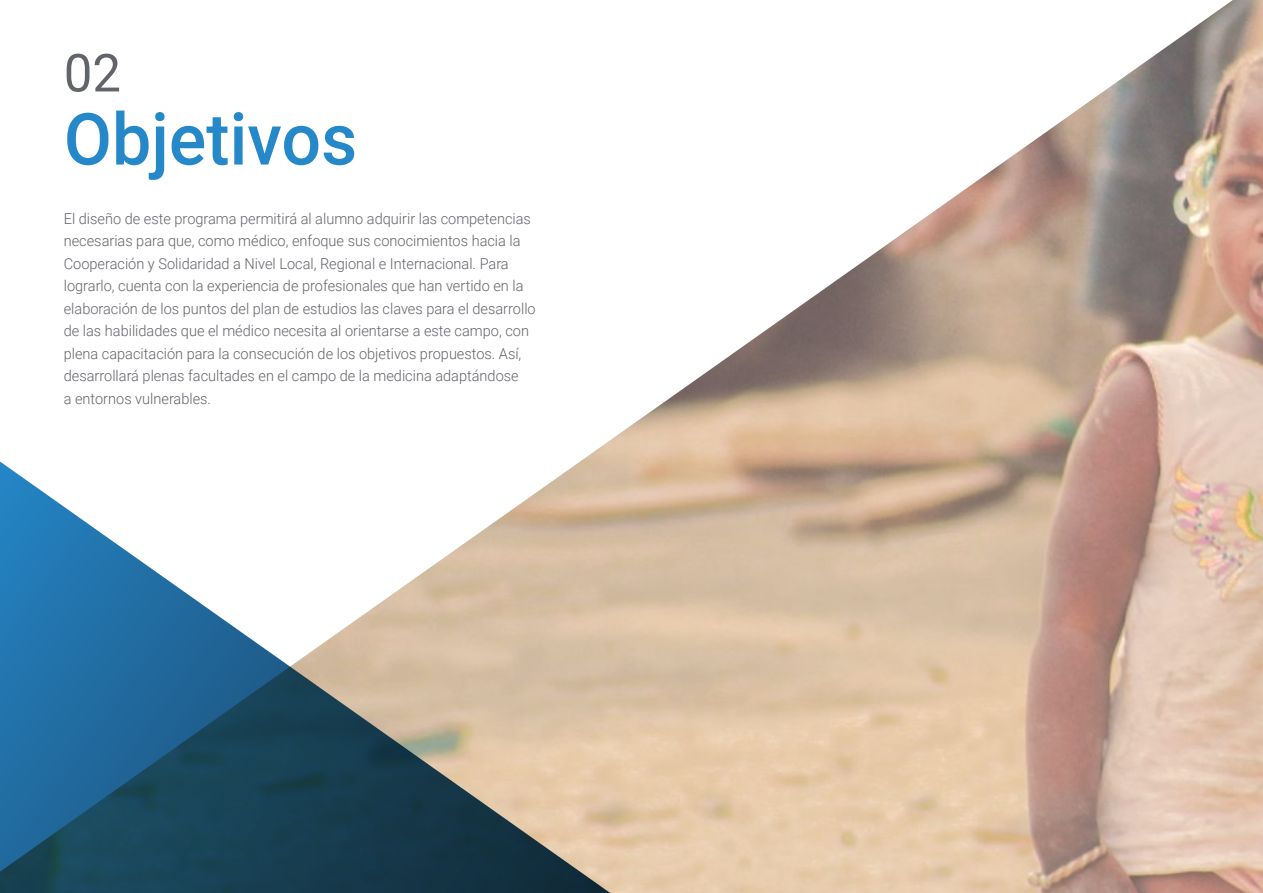
<style>
.page{position:relative;width:1263px;height:893px;background:#fff}
.page>*{position:absolute;margin:0;border:0;box-sizing:border-box;transform-origin:0 0}
.t1{font:500 72px "Roboto";color:#2488c9}
.t2{font:52.5px "Roboto";color:#61646a}
.t3{font:300 15px/22.5px "Roboto";color:#61646a}
</style>
<div class="page">
<img style="left:602px;top:0;width:661px;height:893px">
<svg style="left:0;top:446px;width:640px;height:447px"></svg>
<h2 class="t2" style="left:64px;top:36px;width:59px">02</h2>
<h1 class="t1" style="left:64px;top:89px;width:295px">Objetivos</h1>
<p class="t3" style="left:64px;top:207px;width:473px">El diseño de este programa permitirá al alumno adquirir las competencias necesarias para que, como médico, enfoque sus conocimientos hacia la Cooperación y Solidaridad a Nivel Local, Regional e Internacional. Para lograrlo, cuenta con la experiencia de profesionales que han vertido en la elaboración de los puntos del plan de estudios las claves para el desarrollo de las habilidades que el médico necesita al orientarse a este campo, con plena capacitación para la consecución de los objetivos propuestos. Así, desarrollará plenas facultades en el campo de la medicina adaptándose<br>a entornos vulnerables.</p>
</div>
